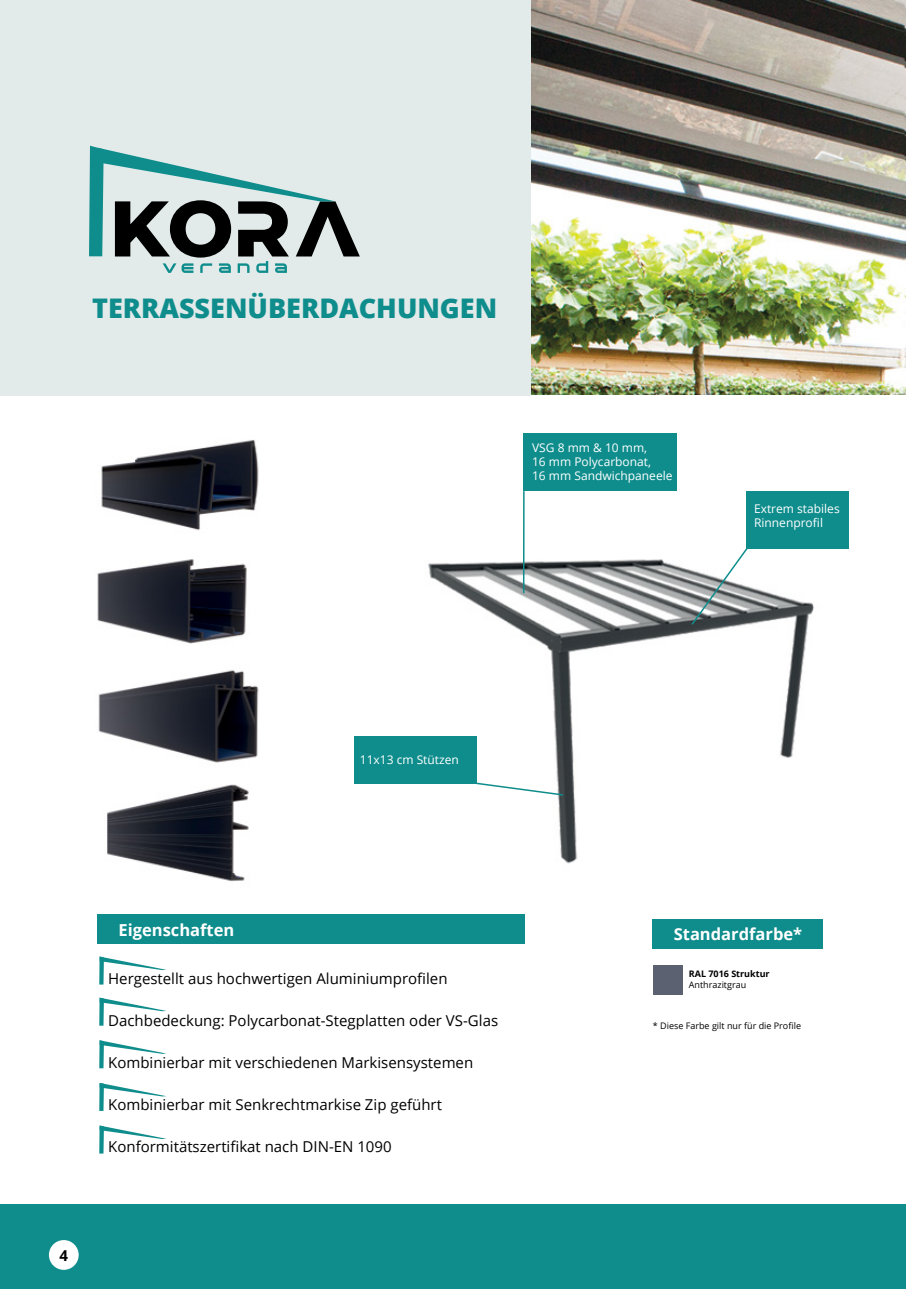
<style>
.page{position:relative;width:906px;height:1289px;background:#fff}
.page>*{position:absolute;margin:0;border:0;box-sizing:border-box;transform-origin:0 0}
.t1{font:800 27px "Open Sans";color:#0e8d8c}
.t2{font:700 16.5px "Open Sans";color:#fff}
.t3{font:15px "Open Sans";color:#000}
.t4{font:700 15px "Open Sans";color:#000}
.t5{font:12px/14.4px "Open Sans";color:#fff}
.t6{font:9px "Open Sans";color:#000}
.t7{font:700 9px "Open Sans";color:#000}
</style>
<div class="page">
<img style="left:530px;top:0;width:376px;height:395px">
<img style="left:0;top:395px;width:849px;height:759px">
<div style="left:0;top:0;width:530px;height:395px;background:#e2eaea"></div>
<div style="left:0;top:1204px;width:906px;height:84px;background:#0e8d8c"></div>
<div style="left:97px;top:914px;width:427px;height:30px;background:#0e8d8c"></div>
<hr style="left:523px;top:491px;width:1px;height:102px;background:#0e8d8c">
<svg style="left:690px;top:539px;width:64px;height:87px"></svg>
<svg style="left:421px;top:774px;width:144px;height:22px"></svg>
<div style="left:523px;top:433px;width:153px;height:58px;background:#0e8d8c"></div>
<div style="left:746px;top:491px;width:102px;height:57px;background:#0e8d8c"></div>
<div style="left:653px;top:918px;width:170px;height:30px;background:#0e8d8c"></div>
<div style="left:653px;top:964px;width:29px;height:30px;background:#5b6170"></div>
<div style="left:354px;top:736px;width:122px;height:48px;background:#0e8d8c"></div>
<svg style="left:99px;top:956px;width:67px;height:28px"></svg>
<svg style="left:99px;top:997px;width:67px;height:28px"></svg>
<svg style="left:99px;top:1040px;width:67px;height:28px"></svg>
<svg style="left:99px;top:1082px;width:67px;height:28px"></svg>
<svg style="left:99px;top:1125px;width:67px;height:28px"></svg>
<svg style="left:89px;top:146px;width:271px;height:127px"></svg>
<div style="left:49px;top:1239px;width:30px;height:30px;background:#fff;border-radius:50%"></div>
<h1 class="t1" style="left:92px;top:288px;width:407px">TERRASSENÜBERDACHUNGEN</h1>
<p class="t5" style="left:532px;top:439px;width:142px">VSG 8 mm &amp; 10 mm,<br>16 mm Polycarbonat,<br>16 mm Sandwichpaneele</p>
<p class="t5" style="left:754px;top:501px;width:87px">Extrem stabiles<br>Rinnenprofil</p>
<p class="t5" style="left:360px;top:752px;width:100px">11x13 cm Stützen</p>
<p class="t4" style="left:59px;top:1244px;width:10px">4</p>
<p class="t2" style="left:118px;top:917px;width:117px">Eigenschaften</p>
<p class="t3" style="left:108px;top:967px;width:341px">Hergestellt aus hochwertigen Aluminiumprofilen</p>
<p class="t3" style="left:108px;top:1009px;width:391px">Dachbedeckung: Polycarbonat-Stegplatten oder VS-Glas</p>
<p class="t3" style="left:108px;top:1051px;width:366px">Kombinierbar mit verschiedenen Markisensystemen</p>
<p class="t3" style="left:108px;top:1093px;width:335px">Kombinierbar mit Senkrechtmarkise Zip geführt</p>
<p class="t3" style="left:108px;top:1135px;width:285px">Konformitätszertifikat nach DIN-EN 1090</p>
<p class="t2" style="left:674px;top:922px;width:130px">Standardfarbe*</p>
<p class="t7" style="left:689px;top:967px;width:82px">RAL 7016 Struktur</p>
<p class="t6" style="left:689px;top:978px;width:59px">Anthrazitgrau</p>
<p class="t6" style="left:653px;top:1019px;width:150px">* Diese Farbe gilt nur für die Profile</p>
</div>
